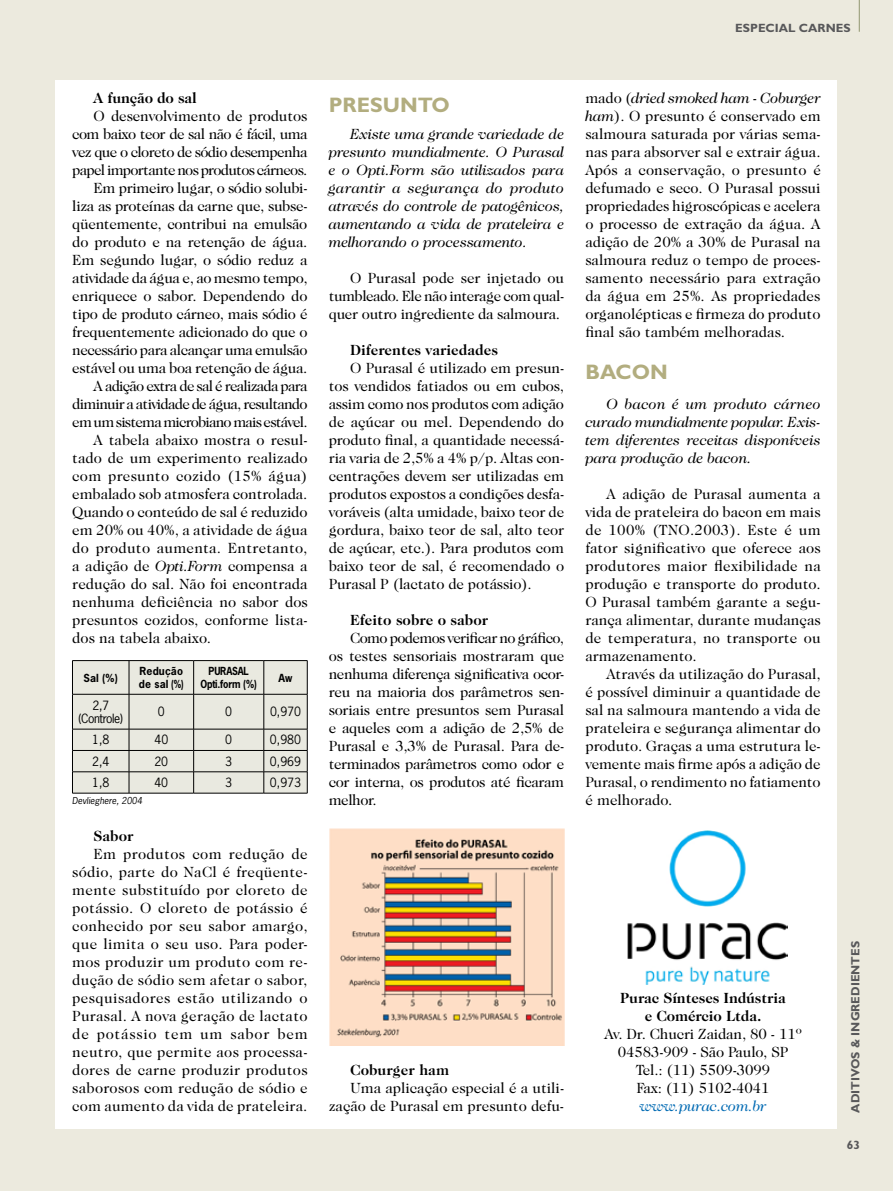
<style>
.page{position:relative;width:893px;height:1191px;background:#fff}
.page>*{position:absolute;margin:0;border:0;box-sizing:border-box;transform-origin:0 0}
.t1{font:700 21px "Gill Sans";color:#b2ad7f}
.t2{font:15px/18px "Caslon 224 IT Cby BT";letter-spacing:-.01em;color:#000;text-align:justify}
.t3{font:italic 15px/18px "Caslon 224 IT Cby BT";color:#000;text-align:justify}
.t4{font:700 15px/18px "Caslon 224 IT Cby BT";color:#000;text-align:center}
.t5{font:15px "Caslon 224 IT Cby BT";letter-spacing:-.05em;color:#000}
.t6{font:15px "Caslon 224 IT Cby BT";letter-spacing:-.04em;color:#000}
.t7{font:15px "Caslon 224 IT Cby BT";letter-spacing:.015em;color:#000}
.t8{font:15px "Caslon 224 IT Cby BT";letter-spacing:-.045em;color:#000}
.t9{font:15px "Caslon 224 IT Cby BT";letter-spacing:-.055em;color:#000}
.t10{font:15px "Caslon 224 IT Cby BT";letter-spacing:-.03em;color:#000}
.t11{font:italic 15px "Caslon 224 IT Cby BT";letter-spacing:-.01em;color:#006ab3}
.t12{font:12px "News Gothic Std";color:#000}
.t13{font:700 12px "Gill Sans";color:#58585a}
.t14{font:12px/13.5px "News Gothic Std";letter-spacing:-.04em;color:#000;text-align:center}
.t15{font:700 10.5px/13.5px "News Gothic Std";letter-spacing:-.01em;color:#000;text-align:center;scale:.9 1}
.t16{font:700 10.5px/13.5px "News Gothic Std";letter-spacing:.01em;color:#000}
.t17{font:700 10.5px "News Gothic Std";letter-spacing:-.01em;color:#000}
.t18{font:italic 9px "News Gothic Std";color:#000}
.s1{font-style:italic}
</style>
<div class="page">
<div style="left:0;top:0;width:893px;height:79px;background:#eceade"></div>
<div style="left:837px;top:0;width:56px;height:1191px;background:#eceade"></div>
<div style="left:0;top:0;width:55px;height:1191px;background:#eceade"></div>
<div style="left:0;top:1129px;width:893px;height:62px;background:#eceade"></div>
<img style="left:627px;top:830px;width:160px;height:154px">
<svg style="left:72px;top:660px;width:236px;height:133px;background:#dadad2"></svg>
<hr style="left:72px;top:793px;width:57px;height:1px;background:#000">
<hr style="left:129px;top:793px;width:65px;height:1px;background:#000">
<hr style="left:194px;top:793px;width:70px;height:1px;background:#000">
<hr style="left:264px;top:793px;width:43px;height:1px;background:#000">
<img style="left:329px;top:829px;width:235px;height:216px">
<hr style="left:859px;top:0;width:1px;height:32px;background:#919770">
<p class="t13" style="left:735px;top:21px;width:117px">ESPECIAL CARNES</p>
<p class="t4" style="left:94px;top:89px;width:105px">A função do sal</p>
<p class="t2" style="left:94px;top:107px;width:215px">O desenvolvimento de produtos</p>
<p class="t6" style="left:72px;top:125px;width:237px">com baixo teor de sal não é fácil, uma</p>
<p class="t6" style="left:72px;top:143px;width:237px">vez que o cloreto de sódio desempenha</p>
<p class="t8" style="left:72px;top:161px;width:237px">papel importante nos produtos cárneos.</p>
<p class="t2" style="left:94px;top:179px;width:216px">Em primeiro lugar, o sódio solubi-</p>
<p class="t2" style="left:72px;top:197px;width:237px">liza as proteínas da carne que, subse-</p>
<p class="t2" style="left:72px;top:215px;width:237px">qüentemente, contribui na emulsão</p>
<p class="t2" style="left:72px;top:233px;width:237px">do produto e na retenção de água.</p>
<p class="t2" style="left:72px;top:251px;width:237px">Em segundo lugar, o sódio reduz a</p>
<p class="t2" style="left:72px;top:269px;width:237px">atividade da água e, ao mesmo tempo,</p>
<p class="t2" style="left:72px;top:287px;width:237px">enriquece o sabor. Dependendo do</p>
<p class="t2" style="left:72px;top:305px;width:237px">tipo de produto cárneo, mais sódio é</p>
<p class="t2" style="left:72px;top:323px;width:237px">frequentemente adicionado do que o</p>
<p class="t10" style="left:72px;top:341px;width:237px">necessário para alcançar uma emulsão</p>
<p class="t2" style="left:72px;top:359px;width:237px">estável ou uma boa retenção de água.</p>
<p class="t5" style="left:94px;top:377px;width:216px">A adição extra de sal é realizada para</p>
<p class="t5" style="left:72px;top:395px;width:237px">diminuir a atividade de água, resultando</p>
<p class="t9" style="left:72px;top:413px;width:237px">em um sistema microbiano mais estável.</p>
<p class="t2" style="left:94px;top:431px;width:216px">A tabela abaixo mostra o resul-</p>
<p class="t2" style="left:72px;top:449px;width:237px">tado de um experimento realizado</p>
<p class="t7" style="left:72px;top:467px;width:237px">com presunto cozido (15% água)</p>
<p class="t2" style="left:72px;top:485px;width:237px">embalado sob atmosfera controlada.</p>
<p class="t2" style="left:72px;top:503px;width:237px">Quando o conteúdo de sal é reduzido</p>
<p class="t2" style="left:72px;top:521px;width:237px">em 20% ou 40%, a atividade de água</p>
<p class="t7" style="left:72px;top:539px;width:237px">do produto aumenta. Entretanto,</p>
<p class="t2" style="left:72px;top:557px;width:237px">a adição de <span class="s1">Opti.Form</span> compensa a</p>
<p class="t2" style="left:72px;top:575px;width:237px">redução do sal. Não foi encontrada</p>
<p class="t2" style="left:72px;top:593px;width:237px">nenhuma deficiência no sabor dos</p>
<p class="t2" style="left:72px;top:611px;width:237px">presuntos cozidos, conforme lista-</p>
<p class="t2" style="left:72px;top:629px;width:140px">dos na tabela abaixo.</p>
<p class="t17" style="left:84px;top:670px;width:36px">Sal (%)</p>
<p class="t16" style="left:139px;top:664px;width:46px">Redução de sal (%)</p>
<p class="t15" style="left:200px;top:664px;width:64px">PURASAL<br>Opti.form (%)</p>
<p class="t17" style="left:279px;top:670px;width:15px">Aw</p>
<p class="t14" style="left:79px;top:698px;width:46px">2,7 (Controle)</p>
<p class="t12" style="left:158px;top:704px;width:8px">0</p>
<p class="t12" style="left:225px;top:704px;width:8px">0</p>
<p class="t12" style="left:270px;top:704px;width:33px">0,970</p>
<p class="t12" style="left:92px;top:732px;width:19px">1,8</p>
<p class="t12" style="left:154px;top:732px;width:15px">40</p>
<p class="t12" style="left:225px;top:732px;width:8px">0</p>
<p class="t12" style="left:270px;top:732px;width:33px">0,980</p>
<p class="t12" style="left:92px;top:753px;width:19px">2,4</p>
<p class="t12" style="left:154px;top:753px;width:15px">20</p>
<p class="t12" style="left:225px;top:753px;width:8px">3</p>
<p class="t12" style="left:270px;top:753px;width:33px">0,969</p>
<p class="t12" style="left:92px;top:775px;width:19px">1,8</p>
<p class="t12" style="left:154px;top:775px;width:15px">40</p>
<p class="t12" style="left:225px;top:775px;width:8px">3</p>
<p class="t12" style="left:270px;top:775px;width:33px">0,973</p>
<p class="t18" style="left:72px;top:794px;width:71px">Devlieghere, 2004</p>
<p class="t4" style="left:94px;top:827px;width:42px">Sabor</p>
<p class="t2" style="left:72px;top:845px;width:237px;text-indent:21px">Em produtos com redução de sódio, parte do NaCl é freqüente&shy;mente substituído por cloreto de potássio. O cloreto de potássio é conhecido por seu sabor amargo, que limita o seu uso. Para poder&shy;mos produzir um produto com re&shy;dução de sódio sem afetar o sabor, pesquisadores estão utilizando o Purasal. A nova geração de lactato de potássio tem um sabor bem neutro, que permite aos processa&shy;dores de carne produzir produtos saborosos com redução de sódio e com aumento da vida de prateleira.</p>
<h1 class="t1" style="left:329px;top:93px;width:14px">PRES</h1>
<h1 class="t1" style="left:383px;top:93px;width:35px">UNTO</h1>
<p class="t3" style="left:329px;top:125px;width:237px;text-indent:21px">Existe uma grande variedade de presunto mundialmente. O Purasal e o Opti.Form são utilizados para garantir a segurança do produto através do controle de patogênicos, aumentando a vida de prateleira e melhorando o processamento.</p>
<p class="t2" style="left:329px;top:269px;width:237px;text-indent:21px">O Purasal pode ser injetado ou tumbleado. Ele não interage com qual&shy;quer outro ingrediente da salmoura.</p>
<p class="t4" style="left:350px;top:341px;width:149px">Diferentes variedades</p>
<p class="t2" style="left:329px;top:359px;width:237px;text-indent:21px">O Purasal é utilizado em presun&shy;tos vendidos fatiados ou em cubos, assim como nos produtos com adição de açúcar ou mel. Dependendo do produto final, a quantidade necessá&shy;ria varia de 2,5% a 4% p/p. Altas con&shy;centrações devem ser utilizadas em produtos expostos a condições desfa&shy;voráveis (alta umidade, baixo teor de gordura, baixo teor de sal, alto teor de açúcar, etc.). Para produtos com baixo teor de sal, é recomendado o Purasal P (lactato de potássio).</p>
<p class="t4" style="left:350px;top:611px;width:140px">Efeito sobre o sabor</p>
<p class="t2" style="left:329px;top:629px;width:237px;text-indent:21px">Como podemos verificar no gráfico, os testes sensoriais mostraram que nenhuma diferença significativa ocor&shy;reu na maioria dos parâmetros sen&shy;soriais entre presuntos sem Purasal e aqueles com a adição de 2,5% de Purasal e 3,3% de Purasal. Para de&shy;terminados parâmetros como odor e cor interna, os produtos até ficaram melhor.</p>
<p class="t4" style="left:350px;top:1061px;width:101px">Coburger ham</p>
<p class="t2" style="left:329px;top:1079px;width:237px;text-align:right">Uma aplicação especial é a utili&shy;zação de Purasal em presunto defu-</p>
<p class="t2" style="left:585px;top:89px;width:237px">mado (<span class="s1">dried smoked ham</span> - <span class="s1">Coburger ham</span>). O presunto é conservado em salmoura saturada por várias sema&shy;nas para absorver sal e extrair água.<br>Após a conservação, o presunto é defumado e seco. O Purasal possui propriedades higroscópicas e acelera o processo de extração da água. A adição de 20% a 30% de Purasal na salmoura reduz o tempo de proces&shy;samento necessário para extração da água em 25%. As propriedades organolépticas e firmeza do produto final são também melhoradas.</p>
<h1 class="t1" style="left:585px;top:360px;width:65px">BACON</h1>
<p class="t3" style="left:585px;top:395px;width:237px;text-indent:21px">O bacon é um produto cárneo curado mundialmente popular. Exis&shy;tem diferentes receitas disponíveis para produção de bacon.</p>
<p class="t2" style="left:585px;top:485px;width:237px;text-indent:21px">A adição de Purasal aumenta a vida de prateleira do bacon em mais de 100% (TNO.2003). Este é um fator significativo que oferece aos produtores maior flexibilidade na produção e transporte do produto.<br>O Purasal também garante a segu&shy;rança alimentar, durante mudanças de temperatura, no transporte ou armazenamento.</p>
<p class="t2" style="left:585px;top:665px;width:237px;text-indent:21px">Através da utilização do Purasal, é possível diminuir a quantidade de sal na salmoura mantendo a vida de prateleira e segurança alimentar do produto. Graças a uma estrutura le&shy;vemente mais firme após a adição de Purasal, o rendimento no fatiamento é melhorado.</p>
<p class="t4" style="left:620px;top:989px;width:167px">Purac Sínteses Indústria e Comércio Ltda.</p>
<p class="t2" style="left:604px;top:1025px;width:199px;text-align:center">Av. Dr. Chucri Zaidan, 80 - 11º<br>04583-909 - São Paulo, SP<br>Tel.: (11) 5509-3099<br>Fax: (11) 5102-4041</p>
<p class="t11" style="left:640px;top:1097px;width:128px">www.purac.com.br</p>
<p class="t13" style="left:848px;top:1112px;width:173px;rotate:-90deg">ADITIVOS &amp; INGREDIENTES</p>
<p class="t13" style="left:847px;top:1137px;width:15px">63</p>
</div>
